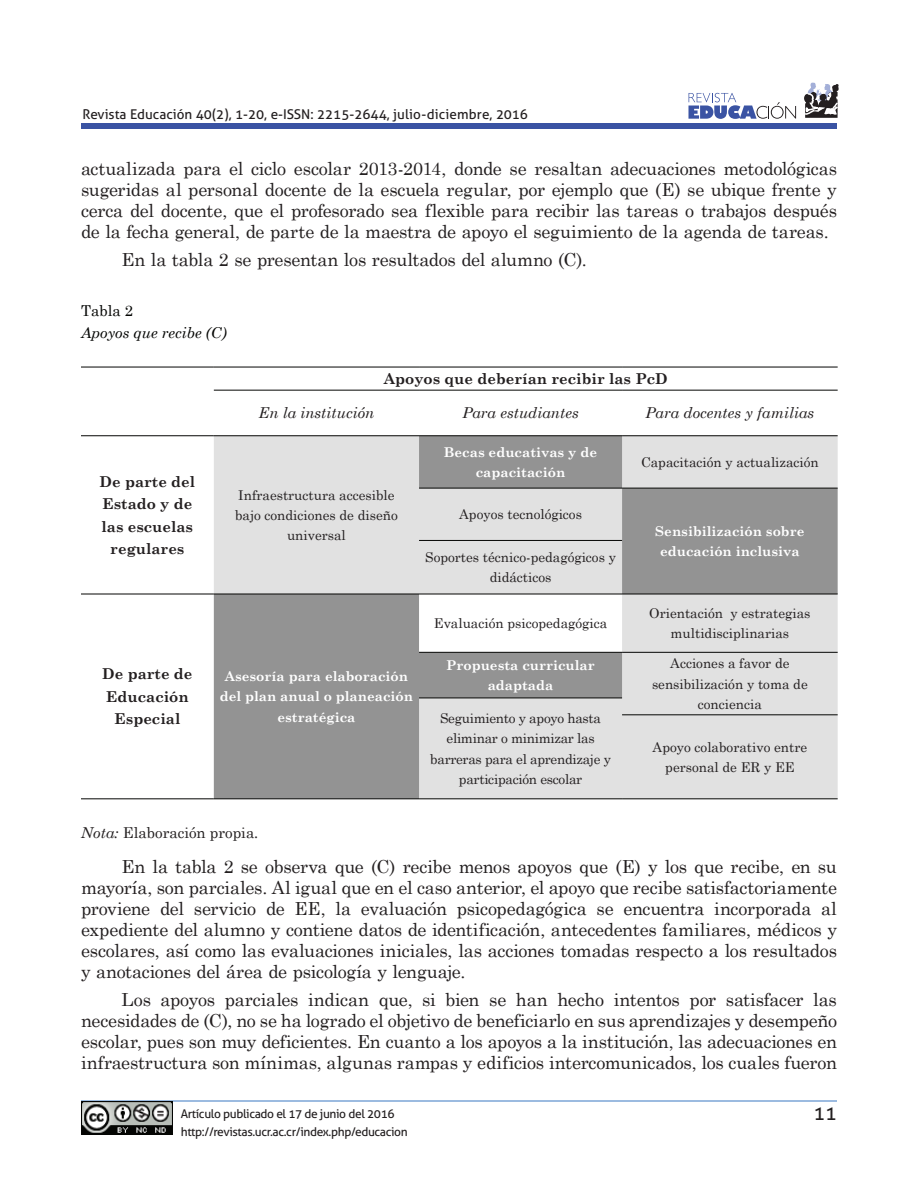
<style>
.page{position:relative;width:918px;height:1188px;background:#fff}
.page>*{position:absolute;margin:0;border:0;box-sizing:border-box;transform-origin:0 0}
.t1{font:19.5px "Aller";color:#231f20}
.t2{font:18px/21px "Century Schoolbook";letter-spacing:-.01em;color:#231f20;text-align:justify}
.t3{font:700 15px/22.5px "Century Schoolbook";color:#231f20;text-align:center}
.t4{font:italic 15px "Century Schoolbook";color:#231f20}
.t5{font:15px "Century Schoolbook";color:#231f20}
.t6{font:italic 15px "Century Schoolbook";color:#040503}
.t7{font:15px "Century Schoolbook";color:#040503}
.t8{font:13.5px/20.2px "Century Schoolbook";color:#231f20;text-align:center}
.t9{font:700 13.5px/20.2px "Century Schoolbook";color:#fff;text-align:center}
.t10{font:13.5px/20.2px "Century Schoolbook";letter-spacing:-.02em;color:#231f20;text-align:center}
.t11{font:13.5px "Aller";color:#231f20}
.t12{font:12px "Aller";letter-spacing:-.03em;color:#231f20}
.s1{font-style:italic}
</style>
<div class="page">
<svg style="left:688px;top:93px;width:108px;height:26px"></svg>
<svg style="left:803px;top:83px;width:36px;height:46px"></svg>
<div style="left:804px;top:94px;width:6px;height:8px;background:#231f20;border-radius:50%"></div>
<div style="left:81px;top:123px;width:756px;height:5px;background:#3a53a3"></div>
<hr style="left:81px;top:1100px;width:756px;height:2px;background:#7ca5d7">
<img style="left:81px;top:1102px;width:92px;height:32px">
<svg style="left:214px;top:436px;width:624px;height:362px;background:#c4c4c4"></svg>
<hr style="left:81px;top:367px;width:133px;height:1px;background:#040503">
<hr style="left:214px;top:367px;width:205px;height:1px;background:#040503">
<hr style="left:419px;top:367px;width:203px;height:1px;background:#040503">
<hr style="left:622px;top:367px;width:216px;height:1px;background:#040503">
<hr style="left:214px;top:390px;width:205px;height:1px;background:#040503">
<hr style="left:419px;top:390px;width:203px;height:1px;background:#040503">
<hr style="left:622px;top:390px;width:216px;height:1px;background:#040503">
<hr style="left:81px;top:435px;width:133px;height:1px;background:#040503">
<hr style="left:214px;top:435px;width:205px;height:1px;background:#040503">
<hr style="left:419px;top:435px;width:203px;height:1px;background:#040503">
<hr style="left:622px;top:435px;width:216px;height:1px;background:#040503">
<hr style="left:419px;top:488px;width:203px;height:1px;background:#040503">
<hr style="left:622px;top:488px;width:216px;height:1px;background:#040503">
<hr style="left:419px;top:540px;width:203px;height:1px;background:#040503">
<hr style="left:81px;top:594px;width:133px;height:1px;background:#040503">
<hr style="left:214px;top:594px;width:205px;height:1px;background:#040503">
<hr style="left:419px;top:594px;width:203px;height:1px;background:#040503">
<hr style="left:622px;top:594px;width:216px;height:1px;background:#040503">
<hr style="left:419px;top:652px;width:203px;height:1px;background:#040503">
<hr style="left:622px;top:652px;width:216px;height:1px;background:#040503">
<hr style="left:419px;top:698px;width:203px;height:1px;background:#040503">
<hr style="left:622px;top:714px;width:216px;height:1px;background:#040503">
<hr style="left:81px;top:798px;width:133px;height:1px;background:#040503">
<hr style="left:214px;top:798px;width:205px;height:1px;background:#040503">
<hr style="left:419px;top:798px;width:203px;height:1px;background:#040503">
<hr style="left:622px;top:798px;width:216px;height:1px;background:#040503">
<p class="t11" style="left:82px;top:106px;width:447px">Revista Educación 40(2), 1-20, e-ISSN: 2215-2644, julio-diciembre, 2016</p>
<p class="t2" style="left:81px;top:158px;width:758px">actualizada para el ciclo escolar 2013-2014, donde se resaltan adecuaciones metodológicas sugeridas al personal docente de la escuela regular, por ejemplo que (E) se ubique frente y cerca del docente, que el profesorado sea flexible para recibir las tareas o trabajos después de la fecha general, de parte de la maestra de apoyo el seguimiento de la agenda de tareas.</p>
<p class="t2" style="left:122px;top:248px;width:467px">En la tabla 2 se presentan los resultados del alumno (C).</p>
<p class="t7" style="left:81px;top:301px;width:54px">Tabla 2</p>
<p class="t6" style="left:81px;top:324px;width:147px">Apoyos que recibe (C)</p>
<p class="t3" style="left:384px;top:367px;width:285px">Apoyos que deberían recibir las PcD</p>
<p class="t4" style="left:259px;top:404px;width:117px">En la institución</p>
<p class="t4" style="left:462px;top:404px;width:118px">Para estudiantes</p>
<p class="t4" style="left:645px;top:404px;width:170px">Para docentes y familias</p>
<p class="t3" style="left:100px;top:470px;width:97px">De parte del<br>Estado y de las escuelas regulares</p>
<p class="t8" style="left:235px;top:484px;width:164px">Infraestructura accesible bajo condiciones de diseño universal</p>
<p class="t3" style="left:102px;top:663px;width:92px">De parte de<br>Educación<br>Especial</p>
<p class="t9" style="left:220px;top:666px;width:195px">Asesoría para elaboración del plan anual o planeación estratégica</p>
<p class="t9" style="left:444px;top:442px;width:155px">Becas educativas y de capacitación</p>
<p class="t8" style="left:641px;top:452px;width:179px">Capacitación y actualización</p>
<p class="t8" style="left:459px;top:504px;width:124px">Apoyos tecnológicos</p>
<p class="t9" style="left:655px;top:521px;width:151px">Sensibilización sobre educación inclusiva</p>
<p class="t8" style="left:425px;top:547px;width:192px">Soportes técnico-pedagógicos y didácticos</p>
<p class="t8" style="left:434px;top:613px;width:175px">Evaluación psicopedagógica</p>
<p class="t8" style="left:649px;top:603px;width:163px">Orientación y estrategias multidisciplinarias</p>
<p class="t9" style="left:446px;top:655px;width:150px">Propuesta curricular adaptada</p>
<p class="t8" style="left:652px;top:653px;width:157px">Acciones a favor de sensibilización y toma de conciencia</p>
<p class="t10" style="left:430px;top:708px;width:182px">Seguimiento y apoyo hasta eliminar o minimizar las barreras para el aprendizaje y participación escolar</p>
<p class="t8" style="left:653px;top:736px;width:156px">Apoyo colaborativo entre personal de ER y EE</p>
<p class="t5" style="left:81px;top:823px;width:179px"><span class="s1">Nota:</span> Elaboración propia<span class="s1">.</span></p>
<p class="t2" style="left:81px;top:856px;width:758px;text-indent:40px">En la tabla 2 se observa que (C) recibe menos apoyos que (E) y los que recibe, en su mayoría, son parciales. Al igual que en el caso anterior, el apoyo que recibe satisfactoriamente proviene del servicio de EE, la evaluación psicopedagógica se encuentra incorporada al expediente del alumno y contiene datos de identificación, antecedentes familiares, médicos y escolares, así como las evaluaciones iniciales, las acciones tomadas respecto a los resultados y anotaciones del área de psicología y lenguaje.</p>
<p class="t2" style="left:81px;top:988px;width:758px;text-indent:40px">Los apoyos parciales indican que, si bien se han hecho intentos por satisfacer las necesidades de (C), no se ha logrado el objetivo de beneficiarlo en sus aprendizajes y desempeño escolar, pues son muy deficientes. En cuanto a los apoyos a la institución, las adecuaciones en infraestructura son mínimas, algunas rampas y edificios intercomunicados, los cuales fueron</p>
<p class="t12" style="left:181px;top:1106px;width:215px">Artículo publicado el 17 de junio del 2016</p>
<p class="t1" style="left:814px;top:1101px;width:25px">11</p>
<p class="t12" style="left:181px;top:1124px;width:229px">http://revistas.ucr.ac.cr/index.php/educacion</p>
</div>
